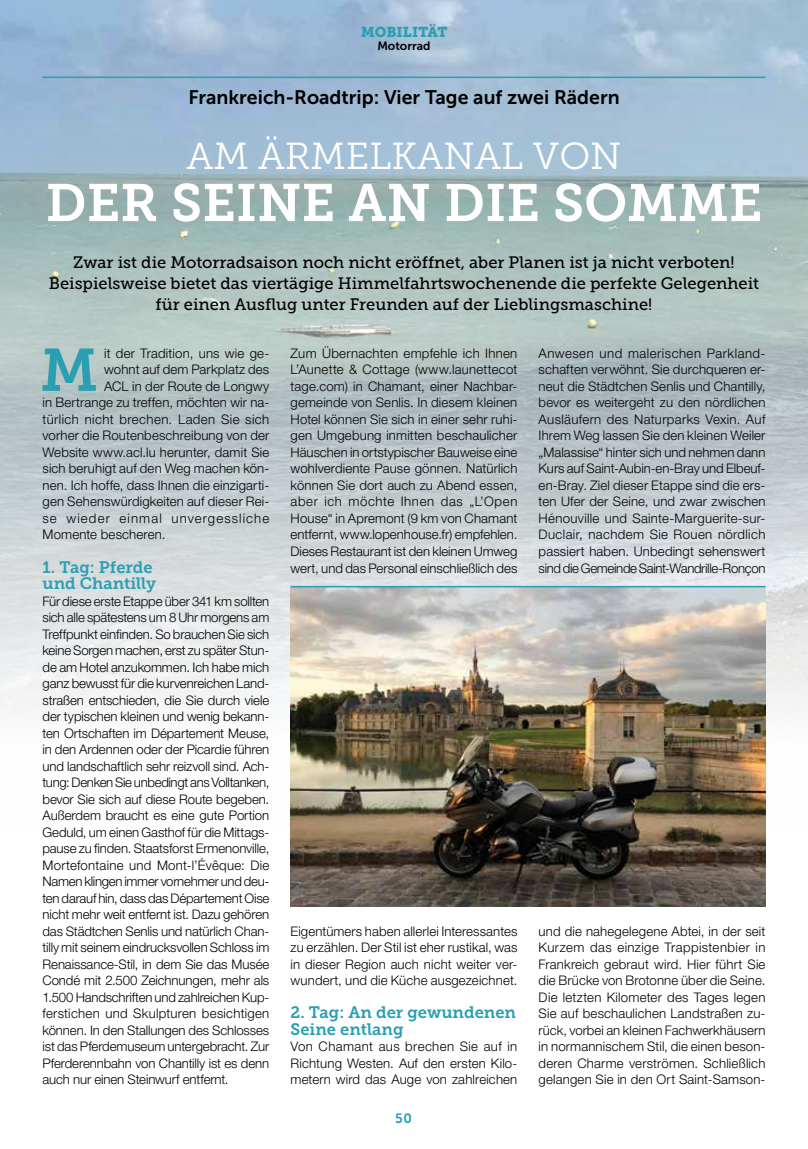
<style>
.page{position:relative;width:808px;height:1149px;background:#fff}
.page>*{position:absolute;margin:0;border:0;box-sizing:border-box;transform-origin:0 0}
.t1{font:59.7px "Museo Slab 700";color:#299fb1}
.t2{font:52.5px "Museo Slab 700";color:#fff}
.t3{font:37.5px "Museo Slab 300";color:#fff}
.t4{font:19.5px "Museo Sans 700";color:#000}
.t5{font:16.5px/21px "Museo Slab 500";color:#000;text-align:center}
.t6{font:16.5px/16.5px "Museo Slab 700";color:#299fb1}
.t7{font:14.25px "Museo Slab 900";color:#299fb1}
.t8{font:13.5px "Museo Sans 700";color:#299fb1}
.t9{font:300 13.2px/16.5px "Helvetica Neue LT Std";letter-spacing:.01em;color:#000;text-align:justify}
.t10{font:300 13.2px "Helvetica Neue LT Std";letter-spacing:.035em;color:#000}
.t11{font:300 13.2px "Helvetica Neue LT Std";letter-spacing:.085em;color:#000}
.t12{font:12px "Museo Sans 700";color:#000}
</style>
<div class="page">
<img style="left:0;top:0;width:808px;height:830px">
<hr style="left:43px;top:77px;width:722px;height:1px;background:#299fb1">
<img style="left:291px;top:587px;width:474px;height:319px">
<hr style="left:291px;top:585px;width:474px;height:2px;background:#299fb1">
<p class="t7" style="left:361px;top:24px;width:88px">MOBILITÄT</p>
<p class="t12" style="left:377px;top:40px;width:55px">Motorrad</p>
<h3 class="t4" style="left:188px;top:86px;width:433px">Frankreich-Roadtrip: Vier Tage auf zwei Rädern</h3>
<h3 class="t3" style="left:186px;top:135px;width:436px">AM ÄRMELKANAL VON</h3>
<h2 class="t2" style="left:46px;top:173px;width:718px">DER SEINE AN DIE SOMME</h2>
<p class="t5" style="left:49px;top:251px;width:712px">Zwar ist die Motorradsaison noch nicht eröffnet, aber Planen ist ja nicht verboten!<br>Beispielsweise bietet das viertägige Himmelfahrtswochenende die perfekte Gelegenheit für einen Ausflug unter Freunden auf der Lieblingsmaschine!</p>
<h1 class="t1" style="left:40px;top:336px;width:59px">M</h1>
<p class="t9" style="left:104px;top:344px;width:167px">it der Tradition, uns wie ge-</p>
<p class="t9" style="left:291px;top:344px;width:228px">Zum Übernachten empfehle ich Ihnen L’Aunette &amp; Cottage (www.launettecot tage.com) in Chamant, einer Nachbar&shy;gemeinde von Senlis. In diesem kleinen Hotel können Sie sich in einer sehr ruhi&shy;gen Umgebung inmitten beschaulicher Häuschen in ortstypischer Bauweise eine wohlverdiente Pause gönnen. Natürlich können Sie dort auch zu Abend essen, aber ich möchte Ihnen das „L’Open House“ in Apremont (9 km von Chamant entfernt, www.lopenhouse.fr) empfehlen.<br>Dieses Restaurant ist den kleinen Umweg wert, und das Personal einschließlich des</p>
<p class="t9" style="left:539px;top:344px;width:228px">Anwesen und malerischen Parkland&shy;schaften verwöhnt. Sie durchqueren er&shy;neut die Städtchen Senlis und Chantilly, bevor es weitergeht zu den nördlichen Ausläufern des Naturparks Vexin. Auf Ihrem Weg lassen Sie den kleinen Weiler „Malassise“ hinter sich und nehmen dann Kurs auf Saint-Aubin-en-Bray und Elbeuf&shy;en-Bray. Ziel dieser Etappe sind die ers&shy;ten Ufer der Seine, und zwar zwischen Hénouville und Sainte-Marguerite-sur-Duclair, nachdem Sie Rouen nördlich passiert haben. Unbedingt sehenswert sind die Gemeinde Saint-Wandrille-Ronçon</p>
<p class="t9" style="left:104px;top:361px;width:167px">wohnt auf dem Parkplatz des</p>
<p class="t9" style="left:104px;top:377px;width:167px">ACL in der Route de Longwy</p>
<p class="t9" style="left:43px;top:394px;width:228px">in Bertrange zu treffen, möchten wir na-</p>
<p class="t10" style="left:43px;top:411px;width:228px">türlich nicht brechen. Laden Sie sich</p>
<p class="t9" style="left:43px;top:427px;width:228px">vorher die Routenbeschreibung von der</p>
<p class="t9" style="left:43px;top:443px;width:228px">Website www.acl.lu herunter, damit Sie</p>
<p class="t9" style="left:43px;top:460px;width:228px">sich beruhigt auf den Weg machen kön-</p>
<p class="t9" style="left:43px;top:476px;width:228px">nen. Ich hoffe, dass Ihnen die einzigarti-</p>
<p class="t9" style="left:43px;top:493px;width:228px">gen Sehenswürdigkeiten auf dieser Rei-</p>
<p class="t11" style="left:43px;top:510px;width:228px">se wieder einmal unvergessliche</p>
<p class="t9" style="left:43px;top:526px;width:124px">Momente bescheren.</p>
<p class="t6" style="left:43px;top:558px;width:115px">1. Tag: Pferde und Chantilly</p>
<p class="t9" style="left:43px;top:592px;width:228px">Für diese erste Etappe über 341 km sollten sich alle spätestens um 8 Uhr morgens am Treffpunkt einfinden. So brauchen Sie sich keine Sorgen machen, erst zu später Stun&shy;de am Hotel anzukommen. Ich habe mich ganz bewusst für die kurvenreichen Land&shy;straßen entschieden, die Sie durch viele der typischen kleinen und wenig bekann&shy;ten Ortschaften im Département Meuse, in den Ardennen oder der Picardie führen und landschaftlich sehr reizvoll sind. Ach&shy;tung: Denken Sie unbedingt ans Volltanken, bevor Sie sich auf diese Route begeben.<br>Außerdem braucht es eine gute Portion Geduld, um einen Gasthof für die Mittags&shy;pause zu finden. Staatsforst Ermenonville, Mortefontaine und Mont-l’Évêque: Die Namen klingen immer vornehmer und deu&shy;ten darauf hin, dass das Département Oise nicht mehr weit entfernt ist. Dazu gehören das Städtchen Senlis und natürlich Chan&shy;tilly mit seinem eindrucksvollen Schloss im Renaissance-Stil, in dem Sie das Musée Condé mit 2.500 Zeichnungen, mehr als 1.500 Handschriften und zahlreichen Kup&shy;ferstichen und Skulpturen besichtigen können. In den Stallungen des Schlosses ist das Pferdemuseum untergebracht. Zur Pferderennbahn von Chantilly ist es denn auch nur einen Steinwurf entfernt.</p>
<p class="t9" style="left:291px;top:922px;width:228px">Eigentümers haben allerlei Interessantes zu erzählen. Der Stil ist eher rustikal, was in dieser Region auch nicht weiter ver&shy;wundert, und die Küche ausgezeichnet.</p>
<p class="t6" style="left:291px;top:1004px;width:227px">2. Tag: An der gewundenen<br>Seine entlang</p>
<p class="t9" style="left:291px;top:1037px;width:228px">Von Chamant aus brechen Sie auf in Richtung Westen. Auf den ersten Kilo&shy;metern wird das Auge von zahlreichen</p>
<p class="t9" style="left:539px;top:922px;width:228px">und die nahegelegene Abtei, in der seit Kurzem das einzige Trappistenbier in Frankreich gebraut wird. Hier führt Sie die Brücke von Brotonne über die Seine.<br>Die letzten Kilometer des Tages legen Sie auf beschaulichen Landstraßen zu&shy;rück, vorbei an kleinen Fachwerkhäusern in normannischem Stil, die einen beson&shy;deren Charme verströmen. Schließlich gelangen Sie in den Ort Saint-Samson-</p>
<p class="t8" style="left:395px;top:1110px;width:18px">50</p>
</div>
